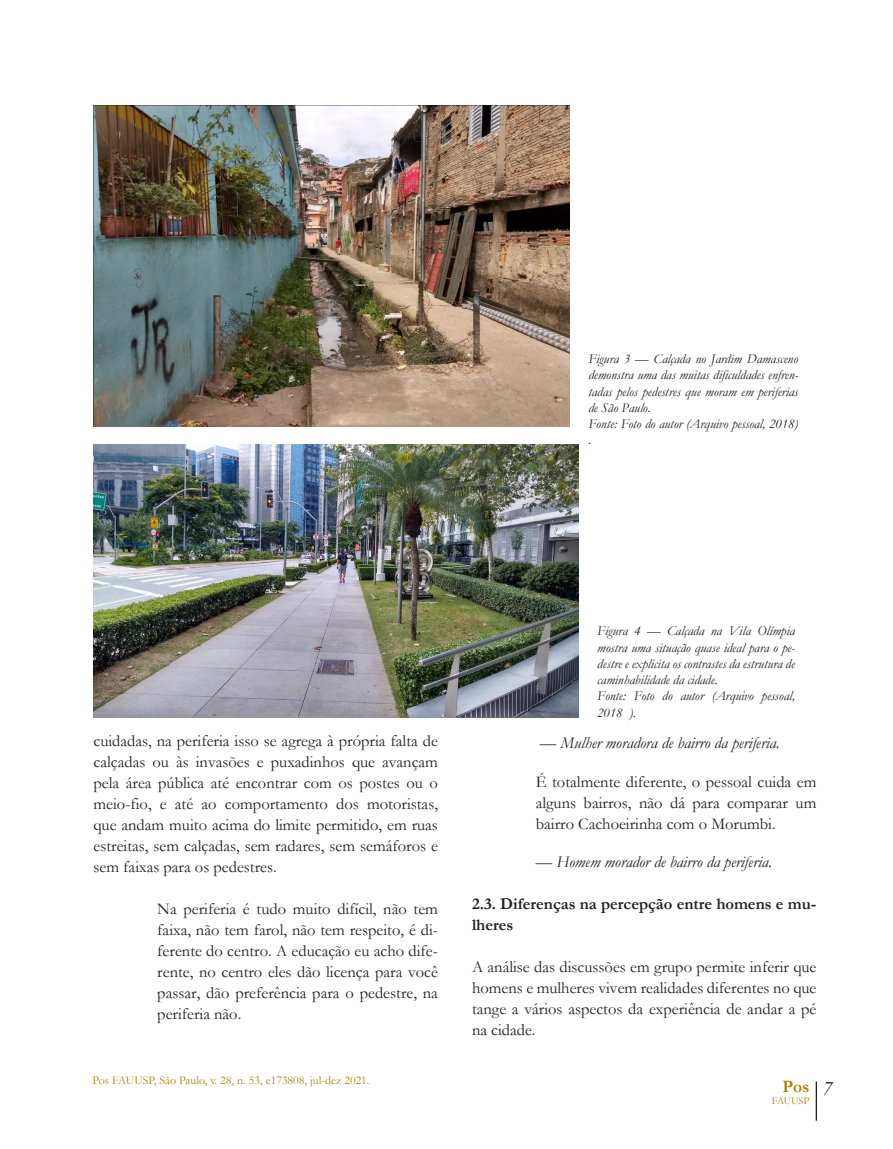
<style>
.page{position:relative;width:893px;height:1149px;background:#fff}
.page>*{position:absolute;margin:0;border:0;box-sizing:border-box;transform-origin:0 0}
.t1{font:700 17.55px "Garamond";color:#a78602}
.t2{font:16.5px/21px "Garamond";color:#231f20;text-align:justify}
.t3{font:italic 16.5px "Garamond";color:#231f20}
.t4{font:700 16.5px/21px "Garamond";color:#231f20}
.t5{font:italic 13.5px/16.2px "Garamond";color:#231f20}
.t6{font:12px "Garamond";color:#a78602}
.t7{font:10.5px "Garamond";color:#a78602}
</style>
<div class="page">
<hr style="left:816px;top:1081px;width:1px;height:39px;background:#231f20">
<img style="left:94px;top:105px;width:475px;height:322px">
<img style="left:94px;top:444px;width:484px;height:273px">
<p class="t5" style="left:588px;top:350px;width:211px">Figura 3 — Calçada no Jardim Damasceno demonstra uma das muitas dificuldades enfren&shy;tadas pelos pedestres que moram em periferias de São Paulo.<br>Fonte: Foto do autor (Arquivo pessoal, 2018) .</p>
<p class="t2" style="left:94px;top:729px;width:346px">cuidadas, na periferia isso se agrega à própria falta de calçadas ou às invasões e puxadinhos que avançam pela área pública até encontrar com os postes ou o meio-fio, e até ao comportamento dos motoristas, que andam muito acima do limite permitido, em ruas estreitas, sem calçadas, sem radares, sem semáforos e sem faixas para os pedestres.</p>
<p class="t2" style="left:157px;top:897px;width:282px">Na periferia é tudo muito difícil, não tem faixa, não tem farol, não tem respeito, é di&shy;ferente do centro. A educação eu acho dife&shy;rente, no centro eles dão licença para você passar, dão preferência para o pedestre, na periferia não.</p>
<p class="t6" style="left:92px;top:1071px;width:279px">Pos FAUUSP, São Paulo, v. 28, n. 53, e173808, jul-dez 2021.</p>
<p class="t5" style="left:597px;top:622px;width:199px">Figura 4 — Calçada na Vila Olímpia mostra uma situação quase ideal para o pe&shy;destre e explicita os contrastes da estrutura de caminhabilidade da cidade.<br>Fonte: Foto do autor (Arquivo pessoal,<br>2018 ).</p>
<p class="t3" style="left:540px;top:731px;width:241px">— Mulher moradora de bairro da periferia.</p>
<p class="t2" style="left:536px;top:770px;width:282px">É totalmente diferente, o pessoal cuida em alguns bairros, não dá para comparar um bairro Cachoeirinha com o Morumbi.</p>
<p class="t3" style="left:536px;top:849px;width:238px">— Homem morador de bairro da periferia.</p>
<p class="t4" style="left:472px;top:892px;width:346px">2.3. Diferenças na percepção entre homens e mu&shy;lheres</p>
<p class="t2" style="left:472px;top:955px;width:346px">A análise das discussões em grupo permite inferir que homens e mulheres vivem realidades diferentes no que tange a vários aspectos da experiência de andar a pé na cidade.</p>
<p class="t1" style="left:783px;top:1073px;width:28px">Pos</p>
<p class="t7" style="left:772px;top:1093px;width:62px">FAUUSP <sup>7</sup></p>
</div>
